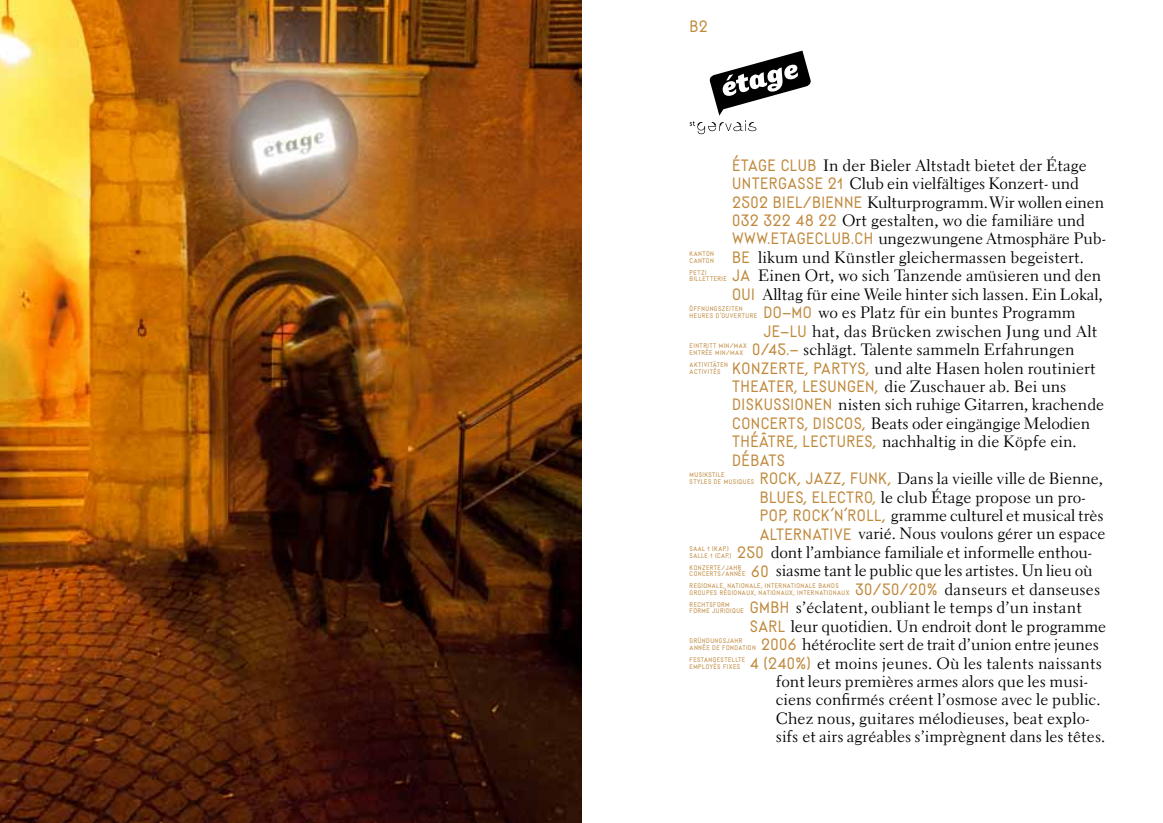
<style>
.page{position:relative;width:1163px;height:823px;background:#fff}
.page>*{position:absolute;margin:0;border:0;box-sizing:border-box;transform-origin:0 0}
.t1{font:20.5px "Dorfladen";letter-spacing:.02em;color:#bf883b}
.t2{font:15.75px/18.4px "Cg Elante";letter-spacing:.005em;color:#000}
.t3{font:8.38px/6.8px "Dorfladen";letter-spacing:.05em;color:#bf883b}
</style>
<div class="page">
<img style="left:0;top:0;width:581px;height:822px">
<svg style="left:689px;top:51px;width:121px;height:83px"></svg>
<h1 class="t1" style="left:689px;top:16px;width:20px">B2</h1>
<h1 class="t1" style="left:732px;top:154px;width:86px">étage club</h1>
<h1 class="t1" style="left:732px;top:173px;width:112px">Untergasse 21</h1>
<h1 class="t1" style="left:732px;top:191px;width:131px">2502 Biel/Bienne</h1>
<h1 class="t1" style="left:732px;top:210px;width:106px">032 322 48 22</h1>
<h1 class="t1" style="left:732px;top:228px;width:142px">www.etageclub.ch</h1>
<h1 class="t1" style="left:732px;top:247px;width:19px">BE</h1>
<h1 class="t1" style="left:732px;top:265px;width:19px">ja</h1>
<h1 class="t1" style="left:732px;top:283px;width:24px">oui</h1>
<h1 class="t1" style="left:763px;top:302px;width:50px">DO–MO</h1>
<h1 class="t1" style="left:763px;top:320px;width:45px">JE–LU</h1>
<h1 class="t1" style="left:752px;top:339px;width:48px">0/45.–</h1>
<h1 class="t1" style="left:732px;top:357px;width:138px">Konzerte, Partys,</h1>
<h1 class="t1" style="left:732px;top:376px;width:147px">Theater, Lesungen,</h1>
<h1 class="t1" style="left:732px;top:394px;width:101px">Diskussionen</h1>
<h1 class="t1" style="left:732px;top:412px;width:135px">concerts, discos,</h1>
<h1 class="t1" style="left:732px;top:431px;width:145px">théâtre, lectures,</h1>
<h1 class="t1" style="left:732px;top:449px;width:54px">débats</h1>
<h1 class="t1" style="left:759px;top:468px;width:133px">Rock, Jazz, Funk,</h1>
<h1 class="t1" style="left:759px;top:486px;width:117px">Blues, Electro,</h1>
<h1 class="t1" style="left:759px;top:505px;width:127px">Pop, Rock’n’Roll,</h1>
<h1 class="t1" style="left:759px;top:523px;width:93px">Alternative</h1>
<h1 class="t1" style="left:737px;top:541px;width:28px">250</h1>
<h1 class="t1" style="left:751px;top:560px;width:19px">60</h1>
<h1 class="t1" style="left:855px;top:578px;width:84px">30/50/20%</h1>
<h1 class="t1" style="left:749px;top:597px;width:41px">GMBH</h1>
<h1 class="t1" style="left:749px;top:615px;width:37px">sarl</h1>
<h1 class="t1" style="left:761px;top:634px;width:37px">2006</h1>
<h1 class="t1" style="left:749px;top:652px;width:63px">4 (240%)</h1>
<p class="t2" style="left:823px;top:157px;width:265px">In der Bieler Altstadt bietet der Étage</p>
<p class="t2" style="left:849px;top:176px;width:231px">Club ein vielfältiges Konzert- und</p>
<p class="t2" style="left:866px;top:194px;width:238px">Kulturprogramm. Wir wollen einen</p>
<p class="t2" style="left:841px;top:212px;width:244px">Ort gestalten, wo die familiäre und</p>
<p class="t2" style="left:878px;top:231px;width:229px">ungezwungene Atmosphäre Pub-</p>
<p class="t2" style="left:758px;top:249px;width:327px">likum und Künstler gleichermassen begeistert.</p>
<p class="t2" style="left:758px;top:268px;width:344px">Einen Ort, wo sich Tanzende amüsieren und den</p>
<p class="t2" style="left:761px;top:286px;width:342px">Alltag für eine Weile hinter sich lassen. Ein Lokal,</p>
<p class="t2" style="left:818px;top:305px;width:259px">wo es Platz für ein buntes Programm</p>
<p class="t2" style="left:811px;top:323px;width:287px">hat, das Brücken zwischen Jung und Alt</p>
<p class="t2" style="left:803px;top:341px;width:273px">schlägt. Talente sammeln Erfahrungen</p>
<p class="t2" style="left:874px;top:360px;width:222px">und alte Hasen holen routiniert</p>
<p class="t2" style="left:884px;top:378px;width:183px">die Zuschauer ab. Bei uns</p>
<p class="t2" style="left:838px;top:397px;width:267px">nisten sich ruhige Gitarren, krachende</p>
<p class="t2" style="left:870px;top:415px;width:221px">Beats oder eingängige Melodien</p>
<p class="t2" style="left:881px;top:434px;width:196px">nachhaltig in die Köpfe ein.</p>
<p class="t2" style="left:880px;top:470px;width:223px;text-indent:16px">Dans la vieille ville de Bienne, le club Étage propose un pro-</p>
<p class="t2" style="left:890px;top:507px;width:214px">gramme culturel et musical très</p>
<p class="t2" style="left:858px;top:526px;width:248px">varié. Nous voulons gérer un espace</p>
<p class="t2" style="left:770px;top:544px;width:323px">dont l’ambiance familiale et informelle enthou-</p>
<p class="t2" style="left:775px;top:562px;width:318px">siasme tant le public que les artistes. Un lieu où</p>
<p class="t2" style="left:944px;top:581px;width:157px">danseurs et danseuses</p>
<p class="t2" style="left:795px;top:599px;width:287px">s’éclatent, oubliant le temps d’un instant</p>
<p class="t2" style="left:790px;top:618px;width:317px">leur quotidien. Un endroit dont le programme</p>
<p class="t2" style="left:801px;top:636px;width:298px">hétéroclite sert de trait d’union entre jeunes</p>
<p class="t2" style="left:816px;top:655px;width:286px">et moins jeunes. Où les talents naissants</p>
<p class="t2" style="left:775px;top:673px;width:313px">font leurs premières armes alors que les musi-</p>
<p class="t2" style="left:775px;top:691px;width:326px">ciens confirmés créent l’osmose avec le public.</p>
<p class="t2" style="left:775px;top:710px;width:315px">Chez nous, guitares mélodieuses, beat explo-</p>
<p class="t2" style="left:775px;top:728px;width:331px">sifs et airs agréables s’imprègnent dans les têtes.</p>
<p class="t3" style="left:689px;top:250px;width:26px">kanton canton</p>
<p class="t3" style="left:689px;top:268px;width:39px">petzi billetterie</p>
<p class="t3" style="left:689px;top:305px;width:69px">Öffnungszeiten heures d’ouverture</p>
<p class="t3" style="left:689px;top:342px;width:59px">Eintritt min/max<br>Entrée min/max</p>
<p class="t3" style="left:689px;top:361px;width:40px">Aktivitäten activités</p>
<p class="t3" style="left:689px;top:471px;width:66px">MUSIKSTILE<br>styles de musiques</p>
<p class="t3" style="left:689px;top:545px;width:43px">SAAL 1 (kap.)<br>SALLE 1 (cap.)</p>
<p class="t3" style="left:689px;top:563px;width:57px">KONZERTE/jahr concerts/année</p>
<p class="t3" style="left:689px;top:582px;width:161px">regionale, nationale, internationale bands groupes régionaux, nationaux, internationaux</p>
<p class="t3" style="left:689px;top:600px;width:56px">rechtsform<br>Forme juridique</p>
<p class="t3" style="left:689px;top:637px;width:68px">Gründungsjahr année de fondation</p>
<p class="t3" style="left:689px;top:655px;width:57px">festangestellte employés fixes</p>
</div>
